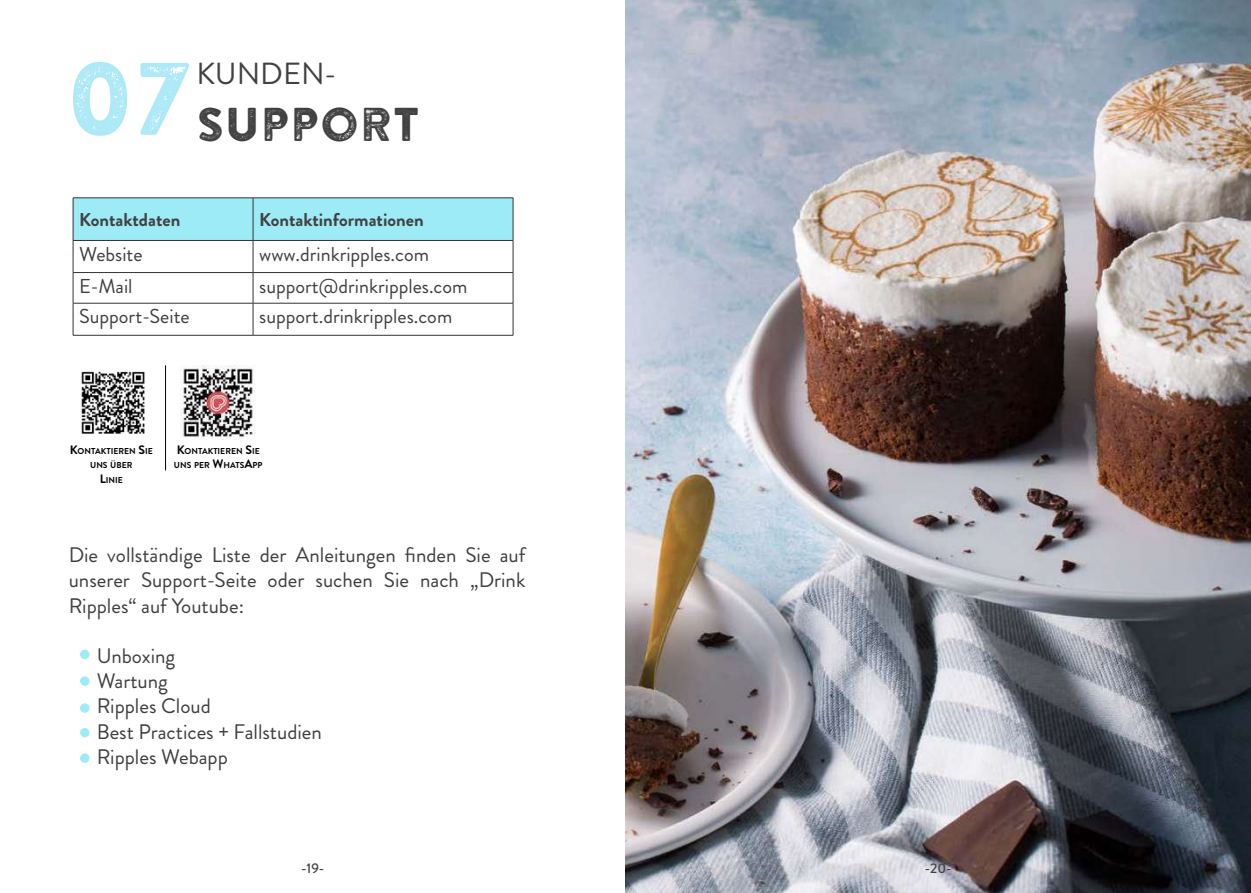
<style>
.page{position:relative;width:1251px;height:893px;background:#fff}
.page>*{position:absolute;margin:0;border:0;box-sizing:border-box;transform-origin:0 0}
.t1{font:102.55px "Brandon Printed Two";color:#aee9f7}
.t2{font:47.07px "Brandon Printed Two";color:#424142}
.t3{font:30.45px "Brandon Grotesque";color:#424142}
.t4{font:21px/25.2px "Brandon Grotesque";color:#3f3e3f;text-align:justify}
.t5{font:20.12px "Brandon Grotesque";color:#3f3e3f}
.t6{font:700 18.55px "Brandon Grotesque";color:#424142}
.t7{font:500 14px "Brandon Grotesque";color:#424142}
.t8{font:700 8.58px/14.7px "Brandon Grotesque";color:#000;text-align:center}
.s1{font-size:12.25px}
</style>
<div class="page">
<div style="left:74px;top:199px;width:438px;height:41px;background:#9cebf6"></div>
<hr style="left:73px;top:241px;width:1px;height:31px;background:#333">
<hr style="left:253px;top:241px;width:1px;height:31px;background:#333">
<hr style="left:512px;top:241px;width:1px;height:31px;background:#333">
<hr style="left:73px;top:272px;width:180px;height:1px;background:#333">
<hr style="left:73px;top:273px;width:1px;height:30px;background:#333">
<hr style="left:253px;top:272px;width:260px;height:1px;background:#333">
<hr style="left:253px;top:273px;width:1px;height:30px;background:#333">
<hr style="left:512px;top:273px;width:1px;height:30px;background:#333">
<hr style="left:73px;top:303px;width:180px;height:1px;background:#333">
<hr style="left:73px;top:303px;width:1px;height:32px;background:#333">
<hr style="left:253px;top:303px;width:260px;height:1px;background:#333">
<hr style="left:253px;top:303px;width:1px;height:32px;background:#333">
<hr style="left:512px;top:303px;width:1px;height:32px;background:#333">
<hr style="left:73px;top:335px;width:180px;height:1px;background:#333">
<hr style="left:253px;top:335px;width:260px;height:1px;background:#333">
<hr style="left:73px;top:198px;width:180px;height:1px;background:#333">
<hr style="left:73px;top:198px;width:1px;height:42px;background:#333">
<hr style="left:253px;top:198px;width:260px;height:1px;background:#333">
<hr style="left:253px;top:198px;width:1px;height:42px;background:#333">
<hr style="left:512px;top:198px;width:1px;height:42px;background:#333">
<hr style="left:73px;top:240px;width:180px;height:1px;background:#333">
<hr style="left:253px;top:240px;width:260px;height:1px;background:#333">
<div style="left:80px;top:650px;width:9px;height:9px;background:#9cebf6;border-radius:50%"></div>
<div style="left:80px;top:703px;width:9px;height:10px;background:#9cebf6;border-radius:50%"></div>
<div style="left:80px;top:676px;width:9px;height:10px;background:#9cebf6;border-radius:50%"></div>
<div style="left:80px;top:728px;width:9px;height:9px;background:#9cebf6;border-radius:50%"></div>
<img style="left:81px;top:371px;width:64px;height:63px">
<img style="left:181px;top:365px;width:74px;height:75px">
<hr style="left:165px;top:365px;width:1px;height:105px;background:#000">
<div style="left:80px;top:753px;width:9px;height:10px;background:#9cebf6;border-radius:50%"></div>
<img style="left:625px;top:0;width:625px;height:893px">
<h1 class="t1" style="left:66px;top:34px;width:127px">07</h1>
<h3 class="t3" style="left:196px;top:53px;width:142px">KUNDEN-</h3>
<h2 class="t2" style="left:196px;top:95px;width:225px">SUPPORT</h2>
<p class="t6" style="left:79px;top:206px;width:102px">Kontaktdaten</p>
<p class="t6" style="left:259px;top:206px;width:166px">Kontaktinformationen</p>
<p class="t5" style="left:79px;top:240px;width:65px">Website</p>
<p class="t5" style="left:259px;top:240px;width:171px">www.drinkripples.com</p>
<p class="t5" style="left:79px;top:272px;width:55px">E-Mail</p>
<p class="t5" style="left:259px;top:272px;width:210px">support@drinkripples.com</p>
<p class="t5" style="left:79px;top:303px;width:112px">Support-Seite</p>
<p class="t5" style="left:259px;top:303px;width:194px">support.drinkripples.com</p>
<p class="t8" style="left:70px;top:444px;width:84px"><span class="s1">K</span>ONTAKTIEREN <span class="s1">S</span>IE<br>UNS ÜBER<br><span class="s1">L</span>INIE</p>
<p class="t8" style="left:174px;top:444px;width:90px"><span class="s1">K</span>ONTAKTIEREN <span class="s1">S</span>IE<br>UNS PER <span class="s1">W</span>HATS<span class="s1">A</span>PP</p>
<p class="t4" style="left:69px;top:543px;width:458px">Die vollständige Liste der Anleitungen finden Sie auf unserer Support-Seite oder suchen Sie nach „Drink Ripples“ auf Youtube:</p>
<p class="t4" style="left:97px;top:643px;width:227px;text-align:left">Unboxing<br>Wartung<br>Ripples Cloud<br>Best Practices + Fallstudien<br>Ripples Webapp</p>
<p class="t7" style="left:301px;top:859px;width:25px">-19-</p>
<p class="t7" style="left:924px;top:859px;width:29px">-20-</p>
</div>
